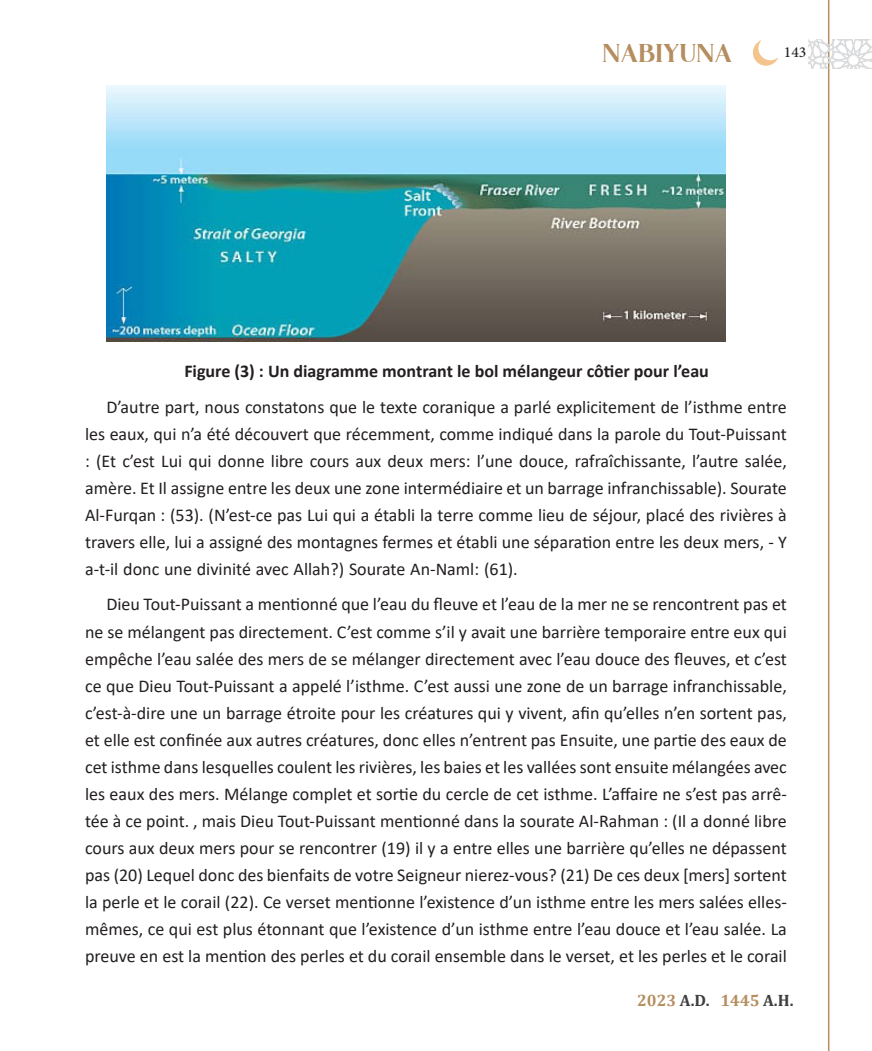
<style>
.page{position:relative;width:872px;height:1051px;background:#fff}
.page>*{position:absolute;margin:0;border:0;box-sizing:border-box;transform-origin:0 0}
.t1{font:22.5px "Agne";color:#b58d5e}
.t2{font:21.45px "Adobe Arabic";color:#231f20}
.t3{font:18px/27px "Calibri";color:#231f20;text-align:justify}
.t4{font:700 18px "Calibri";color:#231f20}
.t5{font:700 16.5px "Cambria";color:#b58d5e}
.s1{color:#3e3e3f}
</style>
<div class="page">
<hr style="left:828px;top:0;width:1px;height:1050px;background:#b58d5e">
<svg style="left:808px;top:40px;width:64px;height:28px"></svg>
<svg style="left:753px;top:40px;width:25px;height:26px"></svg>
<img style="left:106px;top:85px;width:619px;height:257px">
<p class="t1" style="left:602px;top:37px;width:131px">NABIYUNA</p>
<p class="t2" style="left:783px;top:37px;width:24px">143</p>
<p class="t4" style="left:184px;top:358px;width:526px">Figure (3) : Un diagramme montrant le bol mélangeur côtier pour l’eau</p>
<p class="t3" style="left:85px;top:393px;width:703px;text-indent:21px">D’autre part, nous constatons que le texte coranique a parlé explicitement de l’isthme entre les eaux, qui n’a été découvert que récemment, comme indiqué dans la parole du Tout-Puissant : (Et c’est Lui qui donne libre cours aux deux mers: l’une douce, rafraîchissante, l’autre salée, amère. Et Il assigne entre les deux une zone intermédiaire et un barrage infranchissable). Sourate Al-Furqan : (53). (N’est-ce pas Lui qui a établi la terre comme lieu de séjour, placé des rivières à travers elle, lui a assigné des montagnes fermes et établi une séparation entre les deux mers, - Y a-t-il donc une divinité avec Allah?) Sourate An-Naml: (61).</p>
<p class="t3" style="left:85px;top:590px;width:703px;text-indent:21px">Dieu Tout-Puissant a mentionné que l’eau du fleuve et l’eau de la mer ne se rencontrent pas et ne se mélangent pas directement. C’est comme s’il y avait une barrière temporaire entre eux qui empêche l’eau salée des mers de se mélanger directement avec l’eau douce des fleuves, et c’est ce que Dieu Tout-Puissant a appelé l’isthme. C’est aussi une zone de un barrage infranchissable, c’est-à-dire une un barrage étroite pour les créatures qui y vivent, afin qu’elles n’en sortent pas, et elle est confinée aux autres créatures, donc elles n’entrent pas Ensuite, une partie des eaux de cet isthme dans lesquelles coulent les rivières, les baies et les vallées sont ensuite mélangées avec les eaux des mers. Mélange complet et sortie du cercle de cet isthme. L’affaire ne s’est pas arrê&shy;tée à ce point. , mais Dieu Tout-Puissant mentionné dans la sourate Al-Rahman : (Il a donné libre cours aux deux mers pour se rencontrer (19) il y a entre elles une barrière qu’elles ne dépassent pas (20) Lequel donc des bienfaits de votre Seigneur nierez-vous? (21) De ces deux [mers] sortent la perle et le corail (22). Ce verset mentionne l’existence d’un isthme entre les mers salées elles&shy;mêmes, ce qui est plus étonnant que l’existence d’un isthme entre l’eau douce et l’eau salée. La preuve en est la mention des perles et du corail ensemble dans le verset, et les perles et le corail</p>
<p class="t5" style="left:637px;top:988px;width:158px">2023 <span class="s1">A.D.</span> 1445 <span class="s1">A.H.</span></p>
</div>
